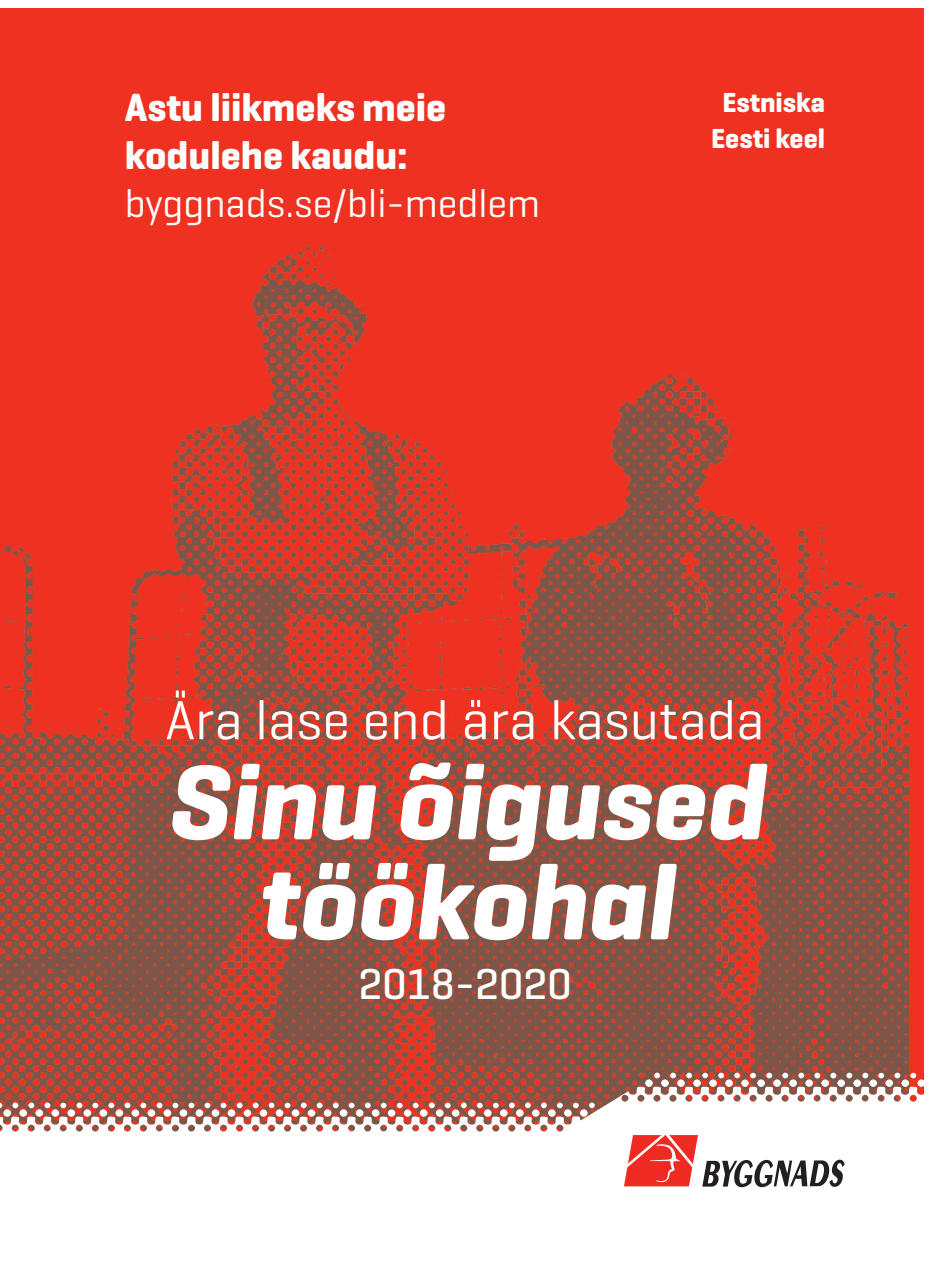
<style>
.page{position:relative;width:930px;height:1282px;background:#fff}
.page>*{position:absolute;margin:0;border:0;box-sizing:border-box;transform-origin:0 0}
.t1{font:italic 700 108px/100px "Geogrotesque";color:#fff;text-align:center}
.t2{font:56px "Geogrotesque";color:#fff}
.t3{font:500 44px "Geogrotesque";color:#fff}
.t4{font:700 40px/48px "Geogrotesque";color:#fff}
.t5{font:40px "Geogrotesque";color:#fff}
.t6{font:700 28px/36px "Geogrotesque";color:#fff;text-align:center}
</style>
<div class="page">
<div style="left:0;top:8px;width:923px;height:1166px;background:#ef3122"></div>
<img style="left:0;top:245px;width:908px;height:840px">
<svg style="left:910px;top:1072px;width:6px;height:6px"></svg>
<svg style="left:894px;top:1072px;width:6px;height:6px"></svg>
<svg style="left:878px;top:1072px;width:6px;height:6px"></svg>
<svg style="left:862px;top:1072px;width:6px;height:6px"></svg>
<svg style="left:846px;top:1072px;width:6px;height:6px"></svg>
<svg style="left:830px;top:1072px;width:6px;height:6px"></svg>
<svg style="left:814px;top:1072px;width:6px;height:6px"></svg>
<svg style="left:798px;top:1072px;width:6px;height:6px"></svg>
<svg style="left:782px;top:1072px;width:6px;height:6px"></svg>
<svg style="left:766px;top:1072px;width:6px;height:6px"></svg>
<svg style="left:750px;top:1072px;width:6px;height:6px"></svg>
<svg style="left:734px;top:1072px;width:6px;height:6px"></svg>
<svg style="left:718px;top:1072px;width:6px;height:6px"></svg>
<svg style="left:702px;top:1072px;width:6px;height:6px"></svg>
<svg style="left:686px;top:1072px;width:6px;height:6px"></svg>
<svg style="left:670px;top:1072px;width:6px;height:6px"></svg>
<svg style="left:654px;top:1072px;width:6px;height:6px"></svg>
<div style="left:917px;top:1079px;width:8px;height:7px;background:#fff;border-radius:50%"></div>
<div style="left:901px;top:1079px;width:8px;height:7px;background:#fff;border-radius:50%"></div>
<div style="left:885px;top:1079px;width:8px;height:7px;background:#fff;border-radius:50%"></div>
<div style="left:869px;top:1079px;width:8px;height:7px;background:#fff;border-radius:50%"></div>
<div style="left:853px;top:1079px;width:8px;height:7px;background:#fff;border-radius:50%"></div>
<div style="left:837px;top:1079px;width:8px;height:7px;background:#fff;border-radius:50%"></div>
<div style="left:821px;top:1079px;width:8px;height:7px;background:#fff;border-radius:50%"></div>
<div style="left:805px;top:1079px;width:8px;height:7px;background:#fff;border-radius:50%"></div>
<div style="left:789px;top:1079px;width:8px;height:7px;background:#fff;border-radius:50%"></div>
<div style="left:773px;top:1079px;width:8px;height:7px;background:#fff;border-radius:50%"></div>
<div style="left:757px;top:1079px;width:8px;height:7px;background:#fff;border-radius:50%"></div>
<div style="left:741px;top:1079px;width:8px;height:7px;background:#fff;border-radius:50%"></div>
<div style="left:725px;top:1079px;width:8px;height:7px;background:#fff;border-radius:50%"></div>
<div style="left:709px;top:1079px;width:8px;height:7px;background:#fff;border-radius:50%"></div>
<div style="left:693px;top:1079px;width:8px;height:7px;background:#fff;border-radius:50%"></div>
<div style="left:677px;top:1079px;width:8px;height:7px;background:#fff;border-radius:50%"></div>
<div style="left:661px;top:1079px;width:8px;height:7px;background:#fff;border-radius:50%"></div>
<div style="left:645px;top:1079px;width:8px;height:7px;background:#fff;border-radius:50%"></div>
<svg style="left:0;top:1085px;width:518px;height:89px"></svg>
<svg style="left:518px;top:1085px;width:406px;height:89px;background:#e7d9d6"></svg>
<svg style="left:589px;top:1102px;width:6px;height:5px"></svg>
<svg style="left:573px;top:1102px;width:6px;height:6px"></svg>
<svg style="left:557px;top:1102px;width:6px;height:6px"></svg>
<svg style="left:541px;top:1102px;width:6px;height:6px"></svg>
<svg style="left:525px;top:1102px;width:6px;height:5px"></svg>
<svg style="left:509px;top:1102px;width:6px;height:6px"></svg>
<svg style="left:493px;top:1102px;width:6px;height:6px"></svg>
<svg style="left:477px;top:1102px;width:6px;height:6px"></svg>
<svg style="left:461px;top:1102px;width:6px;height:6px"></svg>
<svg style="left:445px;top:1102px;width:6px;height:6px"></svg>
<svg style="left:429px;top:1102px;width:6px;height:6px"></svg>
<svg style="left:413px;top:1102px;width:6px;height:6px"></svg>
<svg style="left:397px;top:1102px;width:6px;height:6px"></svg>
<svg style="left:381px;top:1102px;width:6px;height:6px"></svg>
<svg style="left:365px;top:1102px;width:6px;height:6px"></svg>
<svg style="left:349px;top:1102px;width:6px;height:6px"></svg>
<svg style="left:333px;top:1102px;width:6px;height:6px"></svg>
<svg style="left:317px;top:1102px;width:5px;height:6px"></svg>
<svg style="left:301px;top:1102px;width:6px;height:6px"></svg>
<svg style="left:285px;top:1102px;width:5px;height:6px"></svg>
<svg style="left:269px;top:1102px;width:5px;height:5px"></svg>
<svg style="left:253px;top:1102px;width:6px;height:6px"></svg>
<svg style="left:237px;top:1102px;width:6px;height:6px"></svg>
<svg style="left:220px;top:1102px;width:6px;height:6px"></svg>
<svg style="left:204px;top:1102px;width:6px;height:6px"></svg>
<svg style="left:188px;top:1102px;width:6px;height:6px"></svg>
<svg style="left:172px;top:1102px;width:6px;height:6px"></svg>
<svg style="left:157px;top:1102px;width:5px;height:6px"></svg>
<svg style="left:140px;top:1102px;width:6px;height:6px"></svg>
<svg style="left:125px;top:1102px;width:5px;height:6px"></svg>
<svg style="left:108px;top:1102px;width:6px;height:6px"></svg>
<svg style="left:92px;top:1102px;width:6px;height:6px"></svg>
<svg style="left:76px;top:1102px;width:6px;height:6px"></svg>
<svg style="left:60px;top:1102px;width:6px;height:6px"></svg>
<svg style="left:44px;top:1102px;width:6px;height:6px"></svg>
<svg style="left:28px;top:1102px;width:6px;height:6px"></svg>
<svg style="left:12px;top:1102px;width:6px;height:6px"></svg>
<svg style="left:0;top:1102px;width:2px;height:6px"></svg>
<div style="left:596px;top:1109px;width:8px;height:7px;background:#fff;border-radius:50%"></div>
<div style="left:580px;top:1109px;width:8px;height:7px;background:#fff;border-radius:50%"></div>
<div style="left:564px;top:1109px;width:8px;height:7px;background:#fff;border-radius:50%"></div>
<div style="left:548px;top:1109px;width:8px;height:7px;background:#fff;border-radius:50%"></div>
<div style="left:532px;top:1109px;width:7px;height:7px;background:#fff;border-radius:50%"></div>
<div style="left:516px;top:1109px;width:8px;height:7px;background:#fff;border-radius:50%"></div>
<div style="left:500px;top:1109px;width:8px;height:7px;background:#fff;border-radius:50%"></div>
<div style="left:484px;top:1109px;width:8px;height:7px;background:#fff;border-radius:50%"></div>
<div style="left:468px;top:1109px;width:8px;height:7px;background:#fff;border-radius:50%"></div>
<div style="left:452px;top:1109px;width:7px;height:7px;background:#fff;border-radius:50%"></div>
<div style="left:436px;top:1109px;width:7px;height:7px;background:#fff;border-radius:50%"></div>
<div style="left:420px;top:1109px;width:7px;height:7px;background:#fff;border-radius:50%"></div>
<div style="left:404px;top:1109px;width:7px;height:7px;background:#fff;border-radius:50%"></div>
<div style="left:388px;top:1109px;width:7px;height:7px;background:#fff;border-radius:50%"></div>
<div style="left:372px;top:1109px;width:7px;height:7px;background:#fff;border-radius:50%"></div>
<div style="left:356px;top:1109px;width:7px;height:7px;background:#fff;border-radius:50%"></div>
<div style="left:340px;top:1109px;width:7px;height:7px;background:#fff;border-radius:50%"></div>
<div style="left:324px;top:1109px;width:7px;height:7px;background:#fff;border-radius:50%"></div>
<div style="left:308px;top:1109px;width:7px;height:7px;background:#fff;border-radius:50%"></div>
<div style="left:292px;top:1109px;width:7px;height:7px;background:#fff;border-radius:50%"></div>
<div style="left:276px;top:1109px;width:7px;height:7px;background:#fff;border-radius:50%"></div>
<div style="left:260px;top:1109px;width:7px;height:7px;background:#fff;border-radius:50%"></div>
<div style="left:244px;top:1109px;width:7px;height:7px;background:#fff;border-radius:50%"></div>
<div style="left:228px;top:1109px;width:7px;height:7px;background:#fff;border-radius:50%"></div>
<div style="left:212px;top:1109px;width:7px;height:7px;background:#fff;border-radius:50%"></div>
<div style="left:196px;top:1109px;width:7px;height:7px;background:#fff;border-radius:50%"></div>
<div style="left:180px;top:1109px;width:7px;height:7px;background:#fff;border-radius:50%"></div>
<div style="left:164px;top:1109px;width:7px;height:7px;background:#fff;border-radius:50%"></div>
<div style="left:148px;top:1109px;width:7px;height:7px;background:#fff;border-radius:50%"></div>
<div style="left:132px;top:1109px;width:7px;height:7px;background:#fff;border-radius:50%"></div>
<div style="left:115px;top:1109px;width:8px;height:7px;background:#fff;border-radius:50%"></div>
<div style="left:99px;top:1109px;width:8px;height:7px;background:#fff;border-radius:50%"></div>
<div style="left:83px;top:1109px;width:8px;height:7px;background:#fff;border-radius:50%"></div>
<div style="left:67px;top:1109px;width:8px;height:7px;background:#fff;border-radius:50%"></div>
<div style="left:51px;top:1109px;width:8px;height:7px;background:#fff;border-radius:50%"></div>
<div style="left:35px;top:1109px;width:8px;height:7px;background:#fff;border-radius:50%"></div>
<div style="left:19px;top:1109px;width:8px;height:7px;background:#fff;border-radius:50%"></div>
<div style="left:3px;top:1109px;width:8px;height:7px;background:#fff;border-radius:50%"></div>
<svg style="left:0;top:1115px;width:605px;height:54px;background:#f2e6e4"></svg>
<svg style="left:621px;top:1133px;width:223px;height:55px"></svg>
<p class="t4" style="left:125px;top:83px;width:323px">Astu liikmeks meie kodulehe kaudu:</p>
<p class="t5" style="left:125px;top:178px;width:417px">byggnads.se/bli-medlem</p>
<p class="t6" style="left:711px;top:84px;width:115px">Estniska<br>Eesti keel</p>
<h2 class="t2" style="left:166px;top:685px;width:600px">Ära lase end ära kasutada</h2>
<h1 class="t1" style="left:166px;top:752px;width:599px">Sinu õigused töökohal</h1>
<p class="t3" style="left:358px;top:956px;width:215px">2018-2020</p>
</div>
